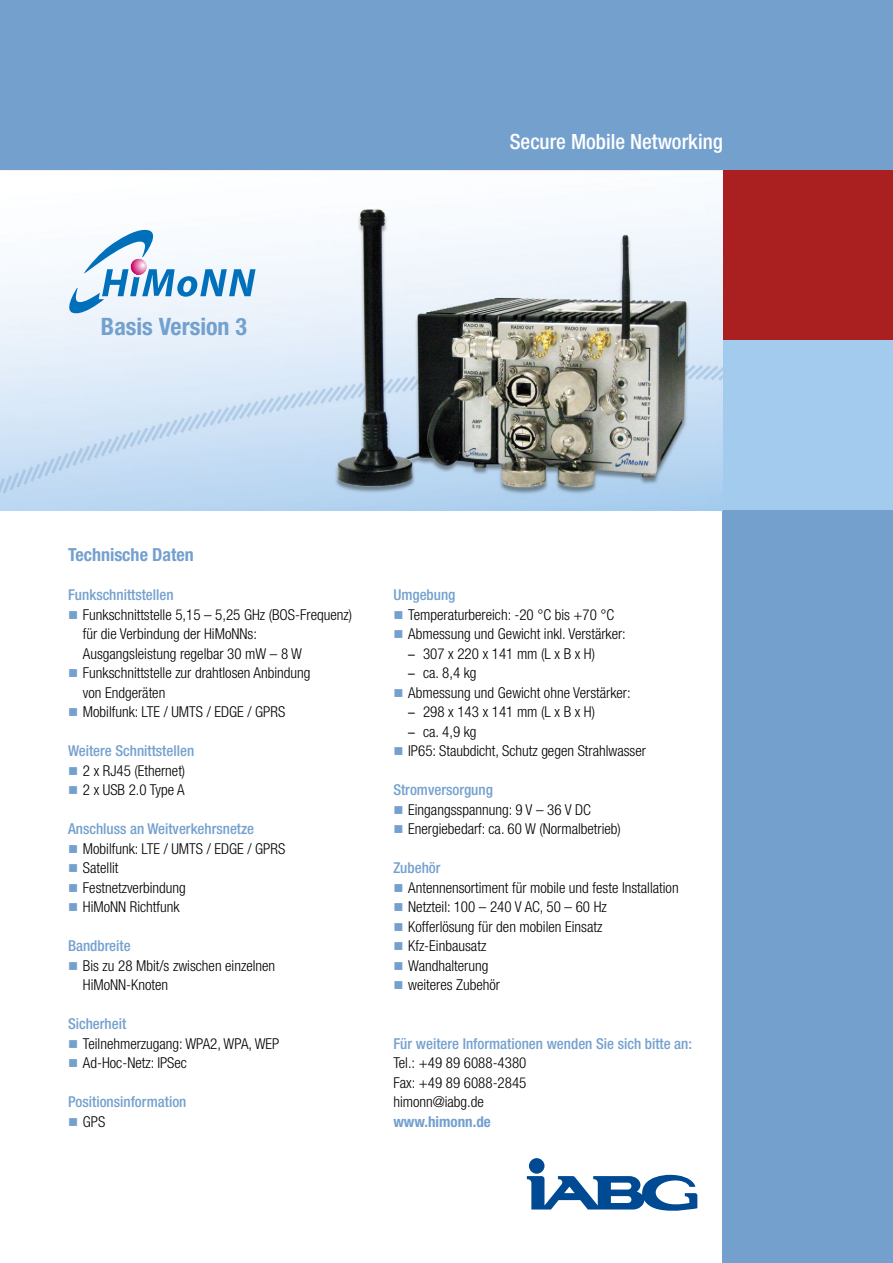
<style>
.page{position:relative;width:893px;height:1263px;background:#fff}
.page>*{position:absolute;margin:0;border:0;box-sizing:border-box;transform-origin:0 0}
.t1{font:700 condensed 24px "Helvetica Neue LT";color:#74a0ce}
.t2{font:500 condensed 21px "Helvetica Neue LT";color:#fff}
.t3{font:700 condensed 18px "Helvetica Neue LT";color:#74a0ce}
.t4{font:300 condensed 15px/19.5px "Helvetica Neue LT";color:#000}
.t5{font:500 condensed 15px "Helvetica Neue LT";color:#74a0ce}
.t6{font:700 condensed 15px "Helvetica Neue LT";color:#74a0ce}
.s1{color:#74a0ce}
.s2{font-weight:400;font-size:13.5px}
</style>
<div class="page">
<div style="left:0;top:0;width:893px;height:170px;background:#74a0ce"></div>
<div style="left:723px;top:170px;width:170px;height:170px;background:#aa2020"></div>
<div style="left:723px;top:340px;width:170px;height:170px;background:#a2cbee"></div>
<div style="left:723px;top:510px;width:170px;height:753px;background:#74a0ce"></div>
<div style="left:529px;top:1158px;width:15px;height:16px;background:#004a93;border-radius:50%"></div>
<svg style="left:526px;top:1175px;width:171px;height:36px"></svg>
<img style="left:0;top:170px;width:723px;height:340px">
<svg style="left:69px;top:230px;width:187px;height:83px"></svg>
<h1 class="t1" style="left:101px;top:312px;width:147px">Basis Version 3</h1>
<h2 class="t2" style="left:510px;top:129px;width:215px">Secure Mobile Networking</h2>
<p class="t3" style="left:68px;top:544px;width:127px">Technische Daten</p>
<p class="t5" style="left:68px;top:586px;width:107px">Funkschnittstellen</p>
<p class="t4" style="left:83px;top:604px;width:271px;text-indent:-15px"><span class="s1">■</span> Funkschnittstelle 5,15 – 5,25 GHz (BOS-Frequenz) für die Verbindung der HiMoNNs:<br>Ausgangsleistung regelbar 30 mW – 8 W</p>
<p class="t4" style="left:83px;top:663px;width:229px;text-indent:-15px"><span class="s1">■</span> Funkschnittstelle zur drahtlosen Anbindung von Endgeräten</p>
<p class="t4" style="left:68px;top:702px;width:219px"><span class="s1">■</span> Mobilfunk: LTE / UMTS / EDGE / GPRS</p>
<p class="t5" style="left:68px;top:742px;width:128px">Weitere Schnittstellen</p>
<p class="t4" style="left:68px;top:760px;width:119px"><span class="s1">■</span> 2 x RJ45 (Ethernet)</p>
<p class="t4" style="left:68px;top:780px;width:118px"><span class="s1">■</span> 2 x USB 2.0 Type A</p>
<p class="t5" style="left:68px;top:820px;width:188px">Anschluss an Weitverkehrsnetze</p>
<p class="t4" style="left:68px;top:838px;width:219px"><span class="s1">■</span> Mobilfunk: LTE / UMTS / EDGE / GPRS</p>
<p class="t4" style="left:68px;top:858px;width:52px"><span class="s1">■</span> Satellit</p>
<p class="t4" style="left:68px;top:877px;width:119px"><span class="s1">■</span> Festnetzverbindung</p>
<p class="t4" style="left:68px;top:897px;width:113px"><span class="s1">■</span> HiMoNN Richtfunk</p>
<p class="t5" style="left:68px;top:937px;width:64px">Bandbreite</p>
<p class="t4" style="left:83px;top:955px;width:194px;text-indent:-15px"><span class="s1">■</span> Bis zu 28 Mbit/s zwischen einzelnen<br>HiMoNN-Knoten</p>
<p class="t5" style="left:68px;top:1015px;width:60px">Sicherheit</p>
<p class="t4" style="left:68px;top:1033px;width:213px"><span class="s1">■</span> Teilnehmerzugang: WPA2, WPA, WEP</p>
<p class="t4" style="left:68px;top:1053px;width:120px"><span class="s1">■</span> Ad-Hoc-Netz: IPSec</p>
<p class="t5" style="left:68px;top:1093px;width:120px">Positionsinformation</p>
<p class="t4" style="left:68px;top:1111px;width:39px"><span class="s1">■</span> GPS</p>
<p class="t5" style="left:393px;top:586px;width:64px">Umgebung</p>
<p class="t4" style="left:393px;top:604px;width:223px"><span class="s1">■</span> Temperaturbereich: -20 °C bis +70 °C</p>
<p class="t4" style="left:393px;top:624px;width:234px"><span class="s1">■</span> Abmessung und Gewicht inkl. Verstärker:</p>
<p class="t4" style="left:408px;top:643px;width:188px"><span class="s2">–</span> 307 x 220 x 141 mm (L x B x H)</p>
<p class="t4" style="left:408px;top:663px;width:70px"><span class="s2">–</span> ca. 8,4 kg</p>
<p class="t4" style="left:393px;top:682px;width:239px"><span class="s1">■</span> Abmessung und Gewicht ohne Verstärker:</p>
<p class="t4" style="left:408px;top:702px;width:188px"><span class="s2">–</span> 298 x 143 x 141 mm (L x B x H)</p>
<p class="t4" style="left:408px;top:721px;width:70px"><span class="s2">–</span> ca. 4,9 kg</p>
<p class="t4" style="left:393px;top:741px;width:254px"><span class="s1">■</span> IP65: Staubdicht, Schutz gegen Strahlwasser</p>
<p class="t5" style="left:393px;top:781px;width:101px">Stromversorgung</p>
<p class="t4" style="left:393px;top:799px;width:199px"><span class="s1">■</span> Eingangsspannung: 9 V – 36 V DC</p>
<p class="t4" style="left:393px;top:819px;width:229px"><span class="s1">■</span> Energiebedarf: ca. 60 W (Normalbetrieb)</p>
<p class="t5" style="left:393px;top:859px;width:49px">Zubehör</p>
<p class="t4" style="left:393px;top:877px;width:287px"><span class="s1">■</span> Antennensortiment für mobile und feste Installation</p>
<p class="t4" style="left:393px;top:897px;width:215px"><span class="s1">■</span> Netzteil: 100 – 240 V AC, 50 – 60 Hz</p>
<p class="t4" style="left:393px;top:916px;width:211px"><span class="s1">■</span> Kofferlösung für den mobilen Einsatz</p>
<p class="t4" style="left:393px;top:936px;width:94px"><span class="s1">■</span> Kfz-Einbausatz</p>
<p class="t4" style="left:393px;top:955px;width:97px"><span class="s1">■</span> Wandhalterung</p>
<p class="t4" style="left:393px;top:975px;width:108px"><span class="s1">■</span> weiteres Zubehör</p>
<p class="t5" style="left:393px;top:1034px;width:300px">Für weitere Informationen wenden Sie sich bitte an:</p>
<p class="t4" style="left:393px;top:1053px;width:135px;text-align:justify">Tel.: +49 89 6088-4380<br>Fax: +49 89 6088-2845 himonn@iabg.de</p>
<p class="t6" style="left:393px;top:1112px;width:99px">www.himonn.de</p>
</div>
